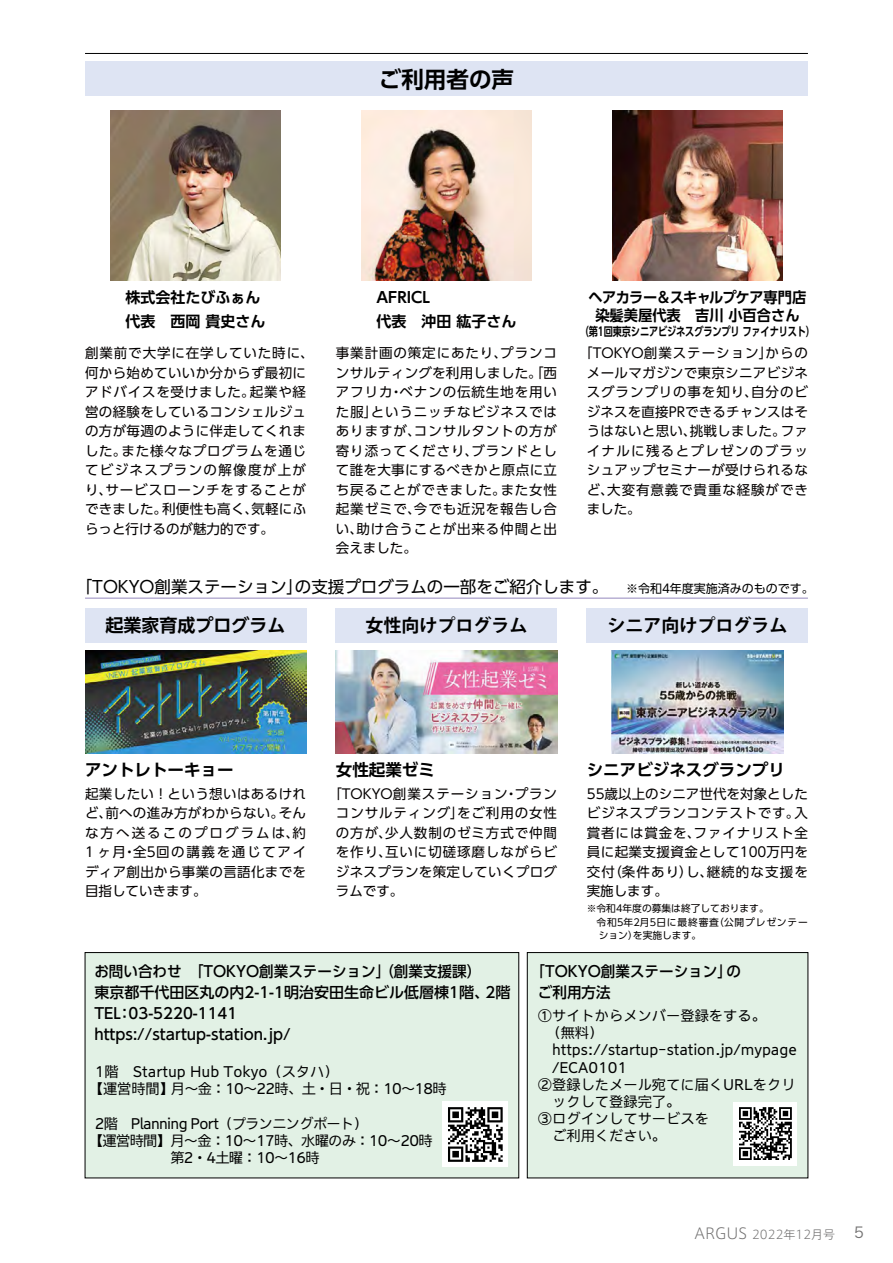
<style>
.page{position:relative;width:893px;height:1263px;background:#fff}
.page>*{position:absolute;margin:0;border:0;box-sizing:border-box;transform-origin:0 0}
.t1{font:700 22.5px "UD Shin Go Pro De";color:#000}
.t2{font:700 18px "Koz Go Pr 6 N";color:#000}
.t3{font:700 18px "UD Shin Go Pro De";color:#000}
.t4{font:16.5px "UD Shin Go Pro";color:#000}
.t5{font:700 16.5px "UD Shin Go Pro De";color:#000}
.t6{font:500 15px/21px "UD Shin Go Pro";color:#000}
.t7{font:700 15px/23.2px "UD Shin Go Pro De";color:#000}
.t8{font:700 15px/18px "UD Shin Go Pro De";color:#000;text-align:center;scale:.95 1}
.t9{font:15px "Hira Kaku Pro W3";color:#727171}
.t10{font:100 14.25px/17.1px "Iwa UCDA Goth Std";color:#000}
.t11{font:100 14.25px "Iwa UCDA Goth Std";letter-spacing:-.05em;color:#000}
.t12{font:13.5px/19.5px "UD Shin Go Pro";letter-spacing:.055em;color:#040000;text-align:justify}
.t13{font:13.5px/19.5px "UD Shin Go Pro";letter-spacing:.025em;color:#040000}
.t14{font:700 12px "UD Shin Go Pro De";letter-spacing:-.02em;color:#000;scale:.77 1}
.t15{font:12px "UD Shin Go Pro";color:#000}
.t16{font:12px "Axis Basic Std N L";color:#727171}
.t17{font:9.75px "UD Shin Go Pro";color:#040000}
.t18{font:9.75px "UD Shin Go Pro";letter-spacing:.085em;color:#040000}
.s1{font-size:15px}
</style>
<div class="page">
<img style="left:111px;top:111px;width:170px;height:170px">
<img style="left:361px;top:111px;width:170px;height:170px">
<img style="left:612px;top:111px;width:170px;height:170px">
<img style="left:85px;top:651px;width:221px;height:102px">
<img style="left:336px;top:651px;width:221px;height:102px">
<img style="left:612px;top:651px;width:171px;height:102px">
<div style="left:85px;top:62px;width:723px;height:34px;background:#dee4f3"></div>
<div style="left:85px;top:608px;width:221px;height:34px;background:#dee4f3"></div>
<div style="left:336px;top:608px;width:221px;height:34px;background:#dee4f3"></div>
<div style="left:587px;top:608px;width:221px;height:34px;background:#dee4f3"></div>
<div style="left:85px;top:952px;width:434px;height:226px;background:#e2f1e5"></div>
<div style="left:85px;top:952px;width:434px;height:226px;border:1px solid #000"></div>
<div style="left:527px;top:952px;width:281px;height:226px;background:#e2f1e5"></div>
<div style="left:527px;top:952px;width:281px;height:226px;border:1px solid #000"></div>
<hr style="left:85px;top:53px;width:723px;height:1px;background:#000">
<div style="left:442px;top:1102px;width:66px;height:65px;background:#fff"></div>
<svg style="left:448px;top:1107px;width:55px;height:55px"></svg>
<div style="left:733px;top:1102px;width:64px;height:63px;background:#fff"></div>
<svg style="left:739px;top:1107px;width:53px;height:53px"></svg>
<hr style="left:85px;top:597px;width:723px;height:2px;background:#b8b0d3">
<h1 class="t1" style="left:379px;top:61px;width:136px">ご利用者の声</h1>
<p class="t7" style="left:126px;top:285px;width:141px">株式会社たびふぁん代表　西岡 貴史さん</p>
<p class="t7" style="left:376px;top:285px;width:141px">AFRICL<br>代表　沖田 紘子さん</p>
<p class="t13" style="left:85px;top:343px;width:230px">創業前で大学に在学していた時に、何から始めていいか分からず最初にアドバイスを受けました。起業や経営の経験をしているコンシェルジュの方が毎週のように伴走してくれました。また様々なプログラムを通じてビジネスプランの解像度が上がり、サービスローンチをすることができました。利便性も高く、気軽にふらっと行けるのが魅力的です。</p>
<p class="t12" style="left:336px;top:343px;width:223px">事業計画の策定にあたり、プランコンサルティングを利用しました。「西アフリカ・ベナンの伝統生地を用いた服」というニッチなビジネスではありますが、コンサルタントの方が寄り添ってくださり、ブランドとして誰を大事にするべきかと原点に立ち戻ることができました。また女性起業ゼミで、今でも近況を報告し合い、助け合うことが出来る仲間と出会えました。</p>
<p class="t8" style="left:589px;top:288px;width:231px">ヘアカラー＆スキャルプケア専門店染髪美屋代表　吉川 小百合さん</p>
<p class="t14" style="left:580px;top:321px;width:307px">（第1回東京シニアビジネスグランプリ ファイナリスト）</p>
<p class="t12" style="left:587px;top:343px;width:223px;text-indent:-8px">「TOKYO創業ステーション」からのメールマガジンで東京シニアビジネスグランプリの事を知り、自分のビジネスを直接PRできるチャンスはそうはないと思い、挑戦しました。ファイナルに残るとプレゼンのブラッシュアップセミナーが受けられるなど、大変有意義で貴重な経験ができました。</p>
<p class="t4" style="left:76px;top:573px;width:534px">「TOKYO創業ステーション」の支援プログラムの一部をご紹介します。</p>
<h2 class="t3" style="left:106px;top:610px;width:181px">起業家育成プログラム</h2>
<h2 class="t2" style="left:365px;top:616px;width:163px">女性向けプログラム</h2>
<h2 class="t2" style="left:607px;top:616px;width:181px">シニア向けプログラム</h2>
<p class="t15" style="left:626px;top:579px;width:189px">※令和4年度実施済みのものです。</p>
<p class="t5" style="left:85px;top:756px;width:150px">アントレトーキョー</p>
<p class="t12" style="left:85px;top:783px;width:223px">起業したい！という想いはあるけれど、前への進み方がわからない。そんな方へ送るこのプログラムは、約1 ヶ月・全5回の講義を通じてアイディア創出から事業の言語化までを目指していきます。</p>
<p class="t5" style="left:336px;top:756px;width:100px">女性起業ゼミ</p>
<p class="t12" style="left:336px;top:783px;width:223px;text-indent:-8px">「TOKYO創業ステーション・プランコンサルティング」をご利用の女性の方が、少人数制のゼミ方式で仲間を作り、互いに切磋琢磨しながらビジネスプランを策定していくプログラムです。</p>
<p class="t5" style="left:587px;top:756px;width:199px">シニアビジネスグランプリ</p>
<p class="t12" style="left:587px;top:783px;width:223px">55歳以上のシニア世代を対象としたビジネスプランコンテストです。入賞者には賞金を、ファイナリスト全員に起業支援資金として100万円を交付（条件あり）し、継続的な支援を実施します。</p>
<p class="t17" style="left:587px;top:901px;width:183px">※令和4年度の募集は終了しております。</p>
<p class="t18" style="left:587px;top:914px;width:223px">　令和5年2月5日に最終審査（公開プレゼンテー</p>
<p class="t17" style="left:599px;top:928px;width:104px">ション）を実施します。</p>
<p class="t6" style="left:94px;top:960px;width:417px">お問い合わせ　「TOKYO創業ステーション」（創業支援課）<br>東京都千代田区丸の内2-1-1明治安田生命ビル低層棟1階、2階<br>TEL：03-5220-1141<br>https://startup-station.jp/</p>
<p class="t10" style="left:89px;top:1062px;width:359px;text-indent:6px">1階　Startup Hub Tokyo（スタハ）<br>【運営時間】月～金：10～22時、土・日・祝：10～18時</p>
<p class="t11" style="left:95px;top:1113px;width:275px">2階　Planning Port（プランニングポート）</p>
<p class="t11" style="left:89px;top:1130px;width:345px">【運営時間】月～金：10～17時、水曜のみ：10～20時</p>
<p class="t11" style="left:95px;top:1147px;width:227px">　　　　　第2・4土曜：10～16時</p>
<p class="t6" style="left:538px;top:960px;width:205px;text-indent:-7px">「TOKYO創業ステーション」のご利用方法</p>
<p class="t10" style="left:538px;top:1006px;width:229px">①サイトからメンバー登録をする。　（無料）</p>
<p class="t10" style="left:552px;top:1040px;width:246px">https://startup-station.jp/mypage</p>
<p class="t10" style="left:552px;top:1058px;width:76px">/ECA0101</p>
<p class="t10" style="left:538px;top:1075px;width:259px">②登録したメール宛てに届くURLをクリ</p>
<p class="t10" style="left:552px;top:1092px;width:130px">ックして登録完了。</p>
<p class="t10" style="left:538px;top:1109px;width:172px">③ログインしてサービスを</p>
<p class="t10" style="left:552px;top:1126px;width:115px">ご利用ください。</p>
<p class="t16" style="left:694px;top:1225px;width:142px"><span class="s1">ARGUS</span> 2022年12月号</p>
<p class="t9" style="left:854px;top:1219px;width:11px">5</p>
</div>
